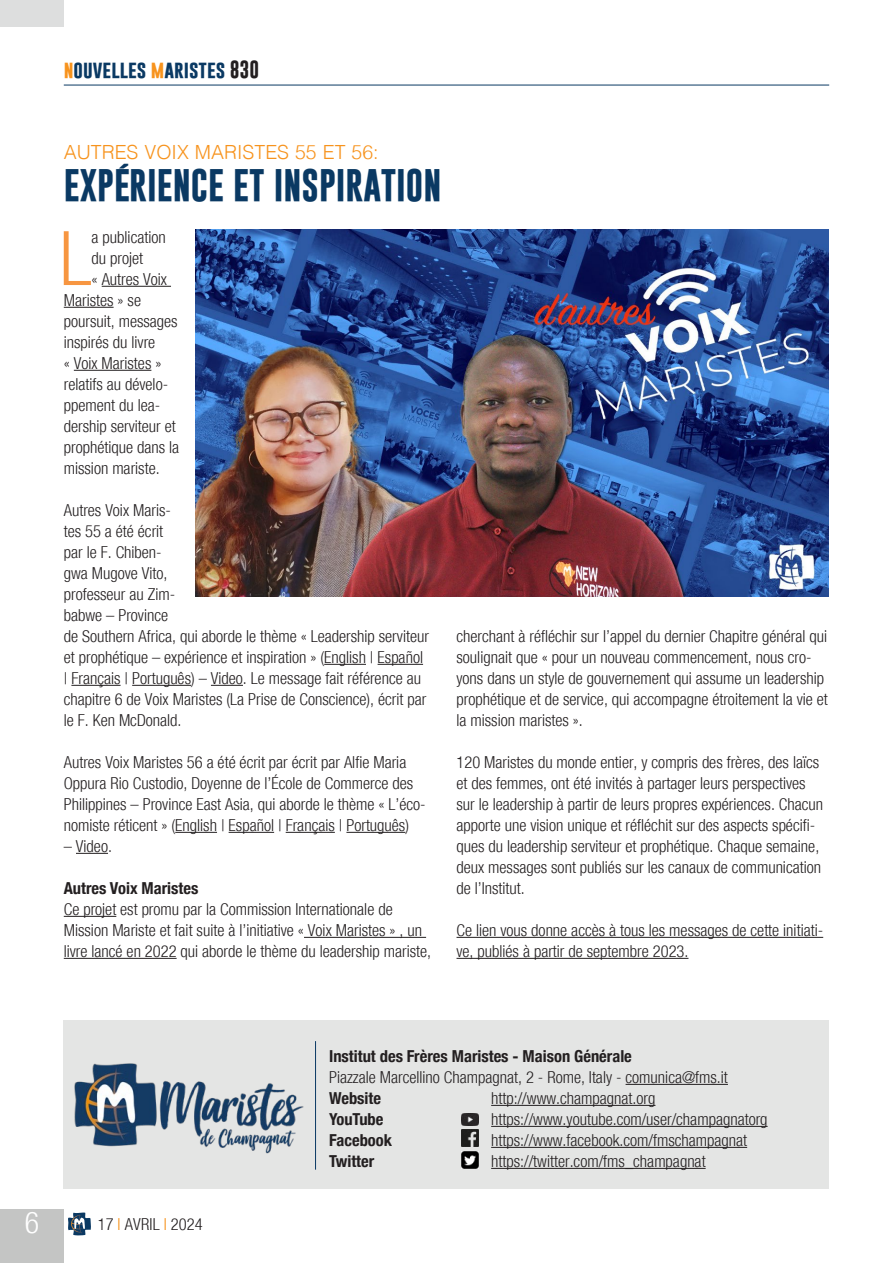
<style>
.page{position:relative;width:893px;height:1263px;background:#fff}
.page>*{position:absolute;margin:0;border:0;box-sizing:border-box;transform-origin:0 0}
.Testo_normal{font:300 condensed 75.3px "Helvetica Neue";color:#f79641}
.Titolo{font:700 33px "Gobold";color:#0a3963}
.t1{font:300 condensed 30px "Helvetica Neue";color:#fff}
.Titolo-2{font:300 19.5px "Helvetica";color:#f7931d}
.t2{font:700 18px "Gobold";color:#0a3963}
.Testo_normal-2{font:300 condensed 16.5px/21px "Helvetica Neue";color:#231f20}
.Testo_normal-3{font:700 condensed 16.5px "Helvetica Neue";color:#231f20}
.s1{color:#f7931d}
.s2{color:#231f20}
</style>
<div class="page">
<hr style="left:64px;top:85px;width:765px;height:1px;background:#0a3963">
<svg style="left:68px;top:1212px;width:23px;height:23px"></svg>
<div style="left:0;top:1209px;width:64px;height:54px;background:#c4c5c4"></div>
<div style="left:0;top:0;width:64px;height:27px;background:#dddede"></div>
<div style="left:64px;top:1020px;width:765px;height:168px;background:#e4e5e4"></div>
<hr style="left:626px;top:1084px;width:102px;height:1px;background:#231f20">
<hr style="left:315px;top:1041px;width:1px;height:129px;background:#0a3963">
<img style="left:74px;top:1063px;width:230px;height:91px">
<hr style="left:491px;top:1105px;width:164px;height:1px;background:#231f20">
<hr style="left:491px;top:1126px;width:277px;height:1px;background:#231f20">
<hr style="left:491px;top:1147px;width:256px;height:1px;background:#231f20">
<hr style="left:491px;top:1168px;width:215px;height:1px;background:#231f20">
<img style="left:461px;top:1129px;width:17px;height:17px">
<img style="left:461px;top:1152px;width:17px;height:17px">
<img style="left:461px;top:1113px;width:17px;height:12px">
<hr style="left:102px;top:286px;width:69px;height:1px;background:#231f20">
<hr style="left:64px;top:307px;width:50px;height:1px;background:#231f20">
<hr style="left:74px;top:370px;width:77px;height:1px;background:#231f20">
<hr style="left:324px;top:664px;width:42px;height:1px;background:#231f20">
<hr style="left:378px;top:664px;width:45px;height:1px;background:#231f20">
<hr style="left:71px;top:685px;width:50px;height:1px;background:#231f20">
<hr style="left:132px;top:685px;width:59px;height:1px;background:#231f20">
<hr style="left:211px;top:685px;width:32px;height:1px;background:#231f20">
<hr style="left:175px;top:832px;width:42px;height:1px;background:#231f20">
<hr style="left:229px;top:832px;width:45px;height:1px;background:#231f20">
<hr style="left:286px;top:832px;width:49px;height:1px;background:#231f20">
<hr style="left:346px;top:832px;width:59px;height:1px;background:#231f20">
<hr style="left:76px;top:853px;width:32px;height:1px;background:#231f20">
<hr style="left:64px;top:916px;width:52px;height:1px;background:#231f20">
<hr style="left:304px;top:937px;width:122px;height:1px;background:#231f20">
<hr style="left:64px;top:958px;width:113px;height:1px;background:#231f20">
<hr style="left:456px;top:937px;width:367px;height:1px;background:#231f20">
<hr style="left:456px;top:958px;width:232px;height:1px;background:#231f20">
<img style="left:195px;top:230px;width:634px;height:367px">
<p class="t2" style="left:64px;top:57px;width:197px"><span class="s1">n</span>ouvelles <span class="s1">m</span>aristes <span class="s2">830</span></p>
<p class="Titolo-2" style="left:64px;top:135px;width:316px">AUTRES VOIX MARISTES 55 ET 56:</p>
<p class="Titolo" style="left:64px;top:164px;width:379px">EXPÉRIENCE ET INSPIRATION</p>
<p class="Testo_normal" style="left:60px;top:215px;width:34px">L</p>
<p class="Testo_normal-2" style="left:92px;top:227px;width:76px">a publication</p>
<p class="Testo_normal-2" style="left:92px;top:248px;width:53px">du projet</p>
<p class="Testo_normal-2" style="left:92px;top:269px;width:77px">« Autres Voix</p>
<p class="Testo_normal-2" style="left:64px;top:290px;width:79px">Maristes » se</p>
<p class="Testo_normal-2" style="left:64px;top:311px;width:115px">poursuit, messages</p>
<p class="Testo_normal-2" style="left:64px;top:332px;width:93px">inspirés du livre</p>
<p class="Testo_normal-2" style="left:64px;top:353px;width:99px">« Voix Maristes »</p>
<p class="Testo_normal-2" style="left:64px;top:374px;width:106px">relatifs au dévelo-</p>
<p class="Testo_normal-2" style="left:64px;top:395px;width:98px">ppement du lea-</p>
<p class="Testo_normal-2" style="left:64px;top:416px;width:114px">dership serviteur et</p>
<p class="Testo_normal-2" style="left:64px;top:437px;width:117px">prophétique dans la</p>
<p class="Testo_normal-2" style="left:64px;top:458px;width:97px">mission mariste.</p>
<p class="Testo_normal-2" style="left:64px;top:500px;width:367px">Autres Voix Maris-<br>tes 55 a été écrit<br>par le F. Chiben-<br>gwa Mugove Vito,<br>professeur au Zim-<br>babwe – Province<br>de Southern Africa, qui aborde le thème « Leadership serviteur et prophétique – expérience et inspiration » (English | Español | Français | Português) – Video. Le message fait référence au chapitre 6 de Voix Maristes (La Prise de Conscience), écrit par le F. Ken McDonald.</p>
<p class="Testo_normal-2" style="left:64px;top:752px;width:363px">Autres Voix Maristes 56 a été écrit par écrit par Alfie Maria Oppura Rio Custodio, Doyenne de l’École de Commerce des Philippines – Province East Asia, qui aborde le thème « L’éco&shy;nomiste réticent » (English | Español | Français | Português)</p>
<p class="Testo_normal-2" style="left:64px;top:836px;width:50px">– Video.</p>
<p class="Testo_normal-3" style="left:64px;top:874px;width:136px">Autres Voix Maristes</p>
<p class="Testo_normal-2" style="left:64px;top:899px;width:369px">Ce projet est promu par la Commission Internationale de<br>Mission Mariste et fait suite à l’initiative « Voix Maristes » , un livre lancé en 2022 qui aborde le thème du leadership mariste,</p>
<p class="Testo_normal-2" style="left:456px;top:626px;width:373px">cherchant à réfléchir sur l’appel du dernier Chapitre général qui soulignait que « pour un nouveau commencement, nous cro&shy;yons dans un style de gouvernement qui assume un leadership prophétique et de service, qui accompagne étroitement la vie et la mission maristes ».</p>
<p class="Testo_normal-2" style="left:456px;top:752px;width:368px">120 Maristes du monde entier, y compris des frères, des laïcs et des femmes, ont été invités à partager leurs perspectives sur le leadership à partir de leurs propres expériences. Chacun apporte une vision unique et réfléchit sur des aspects spécifi&shy;ques du leadership serviteur et prophétique. Chaque semaine, deux messages sont publiés sur les canaux de communication de l’Institut.</p>
<p class="Testo_normal-2" style="left:456px;top:920px;width:368px">Ce lien vous donne accès à tous les messages de cette initiati&shy;ve, publiés à partir de septembre 2023.</p>
<h3 class="t1" style="left:25px;top:1205px;width:16px">6</h3>
<p class="Testo_normal-2" style="left:98px;top:1214px;width:106px">17 <span class="s1">I</span> AVRIL <span class="s1">I</span> 2024</p>
<p class="Testo_normal-3" style="left:329px;top:1042px;width:304px">Institut des Frères Maristes - Maison Générale</p>
<p class="Testo_normal-2" style="left:329px;top:1067px;width:400px">Piazzale Marcellino Champagnat, 2 - Rome, Italy - comunica@fms.it</p>
<p class="Testo_normal-3" style="left:329px;top:1084px;width:53px">Website</p>
<p class="Testo_normal-2" style="left:491px;top:1088px;width:166px">http://www.champagnat.org</p>
<p class="Testo_normal-3" style="left:329px;top:1105px;width:56px">YouTube</p>
<p class="Testo_normal-2" style="left:491px;top:1109px;width:278px">https://www.youtube.com/user/champagnatorg</p>
<p class="Testo_normal-3" style="left:329px;top:1126px;width:64px">Facebook</p>
<p class="Testo_normal-2" style="left:491px;top:1130px;width:257px">https://www.facebook.com/fmschampagnat</p>
<p class="Testo_normal-3" style="left:329px;top:1147px;width:47px">Twitter</p>
<p class="Testo_normal-2" style="left:491px;top:1151px;width:216px">https://twitter.com/fms_champagnat</p>
</div>
